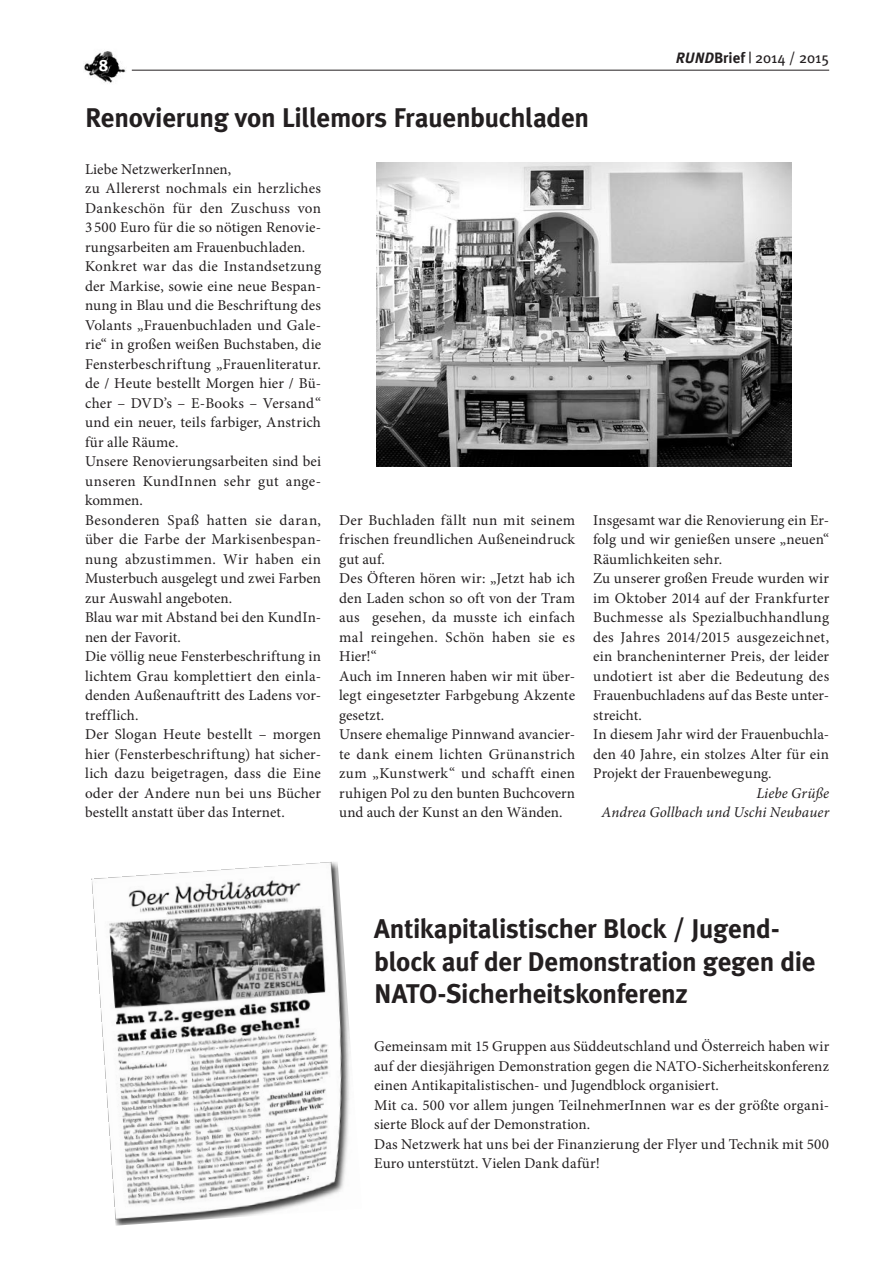
<style>
.page{position:relative;width:893px;height:1263px;background:#fff}
.page>*{position:absolute;margin:0;border:0;box-sizing:border-box;transform-origin:0 0}
.t1{font:700 27px/32.4px "Meta Plus";letter-spacing:-.01em;color:#231f20}
.t2{font:700 16.5px "Meta";color:#fff}
.t3{font:15px/19.5px "Minion Pro";letter-spacing:.01em;color:#231f20}
.t4{font:italic 15px/19.5px "Minion Pro";letter-spacing:.005em;color:#231f20;text-align:right}
.t5{font:15px "Meta Plus";color:#231f20}
.s1{font-family:"Meta Plus Bold Caps";font-style:italic}
.s2{font-weight:700}
</style>
<div class="page">
<img style="left:84px;top:51px;width:42px;height:32px">
<hr style="left:132px;top:70px;width:697px;height:1px;background:#231f20">
<img style="left:376px;top:163px;width:416px;height:303px">
<img style="left:91px;top:862px;width:260px;height:364px">
<p class="t2" style="left:99px;top:56px;width:10px">8</p>
<h1 class="t1" style="left:85px;top:102px;width:506px">Renovierung von Lillemors Frauenbuchladen</h1>
<p class="t5" style="left:676px;top:49px;width:155px"><span class="s1">RUND</span><span class="s2">Brief</span> | 2014 / 2015</p>
<p class="t3" style="left:85px;top:159px;width:238px">Liebe NetzwerkerInnen,<br>zu Allererst nochmals ein herzliches<br>Dankeschön für den Zuschuss von<br>3 500 Euro für die so nötigen Renovie&shy;rungsarbeiten am Frauenbuchladen.<br>Konkret war das die Instandsetzung der Markise, sowie eine neue Bespan&shy;nung in Blau und die Beschriftung des<br>Volants „Frauenbuchladen und Gale&shy;rie“ in großen weißen Buchstaben, die<br>Fensterbeschriftung „Frauenliteratur. de / Heute bestellt Morgen hier / Bü&shy;cher – DVD’s – E-Books – Versand“ und ein neuer, teils farbiger, Anstrich für alle Räume.<br>Unsere Renovierungsarbeiten sind bei unseren KundInnen sehr gut ange&shy;kommen.<br>Besonderen Spaß hatten sie daran, über die Farbe der Markisenbespan&shy;nung abzustimmen. Wir haben ein<br>Musterbuch ausgelegt und zwei Farben zur Auswahl angeboten.<br>Blau war mit Abstand bei den KundIn&shy;nen der Favorit.<br>Die völlig neue Fensterbeschriftung in lichtem Grau komplettiert den einla&shy;denden Außenauftritt des Ladens vor&shy;trefflich.<br>Der Slogan Heute bestellt – morgen hier (Fensterbeschriftung) hat sicher&shy;lich dazu beigetragen, dass die Eine oder der Andere nun bei uns Bücher bestellt anstatt über das Internet.</p>
<p class="t3" style="left:339px;top:510px;width:238px">Der Buchladen fällt nun mit seinem frischen freundlichen Außeneindruck gut auf.<br>Des Öfteren hören wir: „Jetzt hab ich den Laden schon so oft von der Tram aus gesehen, da musste ich einfach mal reingehen. Schön haben sie es<br>Hier!“<br>Auch im Inneren haben wir mit über&shy;legt eingesetzter Farbgebung Akzente gesetzt.<br>Unsere ehemalige Pinnwand avancier&shy;te dank einem lichten Grünanstrich zum „Kunstwerk“ und schafft einen ruhigen Pol zu den bunten Buchcovern und auch der Kunst an den Wänden.</p>
<p class="t3" style="left:593px;top:510px;width:238px">Insgesamt war die Renovierung ein Er&shy;folg und wir genießen unsere „neuen“ Räumlichkeiten sehr.<br>Zu unserer großen Freude wurden wir im Oktober 2014 auf der Frankfurter Buchmesse als Spezialbuchhandlung des Jahres 2014/2015 ausgezeichnet, ein brancheninterner Preis, der leider undotiert ist aber die Bedeutung des Frauenbuchladens auf das Beste unter&shy;streicht.<br>In diesem Jahr wird der Frauenbuchla&shy;den 40 Jahre, ein stolzes Alter für ein Projekt der Frauenbewegung.</p>
<p class="t4" style="left:601px;top:783px;width:229px">Liebe Grüße<br>Andrea Gollbach und Uschi Neubauer</p>
<h1 class="t1" style="left:374px;top:913px;width:443px">Antikapitalistischer Block / Jugend&shy;block auf der Demonstration gegen die<br>NATO-Sicherheitskonferenz</h1>
<p class="t3" style="left:374px;top:1037px;width:456px">Gemeinsam mit 15 Gruppen aus Süddeutschland und Österreich haben wir auf der diesjährigen Demonstration gegen die NATO-Sicherheitskonferenz einen Antikapitalistischen- und Jugendblock organisiert.<br>Mit ca. 500 vor allem jungen TeilnehmerInnen war es der größte organi&shy;sierte Block auf der Demonstration.<br>Das Netzwerk hat uns bei der Finanzierung der Flyer und Technik mit 500<br>Euro unterstützt. Vielen Dank dafür!</p>
</div>
